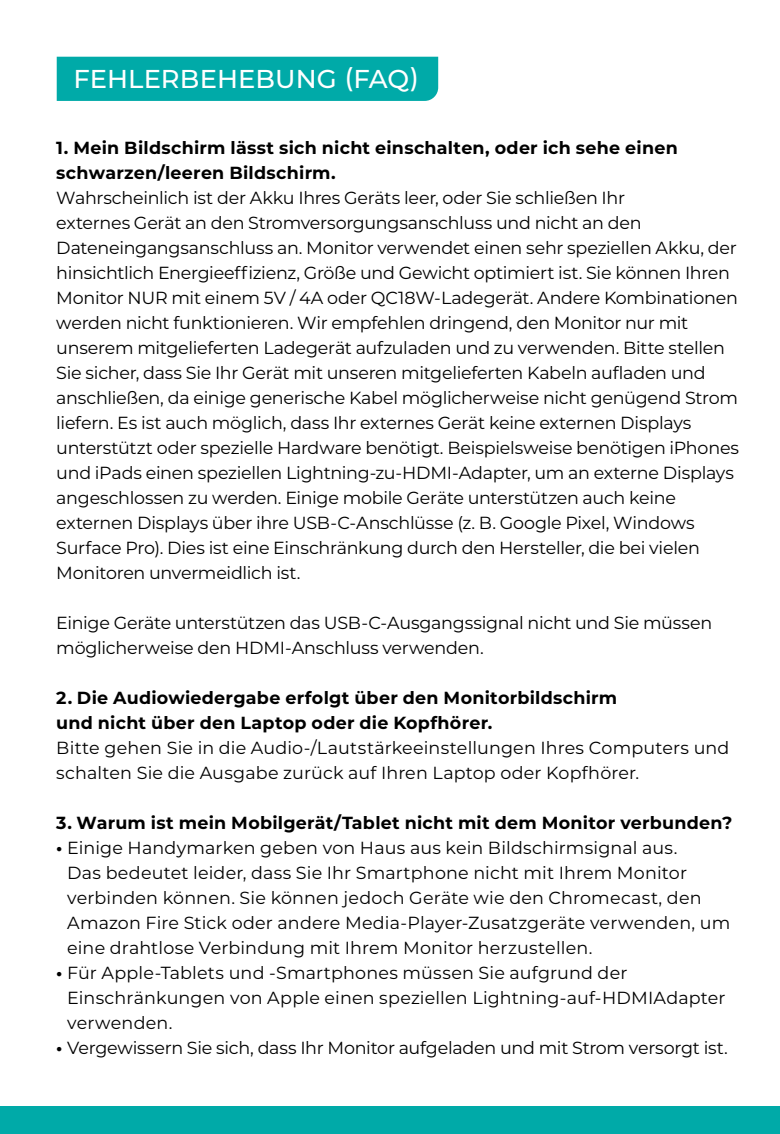
<style>
.page{position:relative;width:780px;height:1134px;background:#fff}
.page>*{position:absolute;margin:0;border:0;box-sizing:border-box;transform-origin:0 0}
.t1{font:500 25.75px "Montserrat";letter-spacing:.005em;color:#fff}
.t2{font:17.5px/25px "Montserrat";letter-spacing:-.01em;color:#000}
.t3{font:17.5px/25px "Montserrat";letter-spacing:.01em;color:#000}
.t4{font:700 17.5px/25px "Montserrat";letter-spacing:.015em;color:#000}
.s1{font-weight:700}
</style>
<div class="page">
<div style="left:0;top:1106px;width:780px;height:28px;background:#00aaa8"></div>
<div style="left:57px;top:57px;width:381px;height:44px;background:#00aaa8"></div>
<h1 class="t1" style="left:73px;top:60px;width:347px">FEHLERBEHEBUNG (FAQ)</h1>
<p class="t4" style="left:56px;top:134px;width:623px">1. Mein Bildschirm lässt sich nicht einschalten, oder ich sehe einen schwarzen/leeren Bildschirm.</p>
<p class="t2" style="left:56px;top:184px;width:684px">Wahrscheinlich ist der Akku Ihres Geräts leer, oder Sie schließen Ihr<br>externes Gerät an den Stromversorgungsanschluss und nicht an den Dateneingangsanschluss an. Monitor verwendet einen sehr speziellen Akku, der hinsichtlich Energieeffizienz, Größe und Gewicht optimiert ist. Sie können Ihren Monitor NUR mit einem 5V / 4A oder QC18W-Ladegerät. Andere Kombinationen werden nicht funktionieren. Wir empfehlen dringend, den Monitor nur mit unserem mitgelieferten Ladegerät aufzuladen und zu verwenden. Bitte stellen Sie sicher, dass Sie Ihr Gerät mit unseren mitgelieferten Kabeln aufladen und anschließen, da einige generische Kabel möglicherweise nicht genügend Strom liefern. Es ist auch möglich, dass Ihr externes Gerät keine externen Displays unterstützt oder spezielle Hardware benötigt. Beispielsweise benötigen iPhones und iPads einen speziellen Lightning-zu-HDMI-Adapter, um an externe Displays angeschlossen zu werden. Einige mobile Geräte unterstützen auch keine externen Displays über ihre USB-C-Anschlüsse (z. B. Google Pixel, Windows Surface Pro). Dies ist eine Einschränkung durch den Hersteller, die bei vielen Monitoren unvermeidlich ist.</p>
<p class="t2" style="left:56px;top:610px;width:657px">Einige Geräte unterstützen das USB-C-Ausgangssignal nicht und Sie müssen möglicherweise den HDMI-Anschluss verwenden.</p>
<p class="t4" style="left:56px;top:684px;width:562px">2. Die Audiowiedergabe erfolgt über den Monitorbildschirm und nicht über den Laptop oder die Kopfhörer.</p>
<p class="t3" style="left:56px;top:735px;width:674px">Bitte gehen Sie in die Audio-/Lautstärkeeinstellungen Ihres Computers und schalten Sie die Ausgabe zurück auf Ihren Laptop oder Kopfhörer.</p>
<p class="t4" style="left:56px;top:809px;width:677px">3. Warum ist mein Mobilgerät/Tablet nicht mit dem Monitor verbunden?</p>
<p class="t3" style="left:67px;top:835px;width:664px;text-indent:-11px"><span class="s1">•</span> Einige Handymarken geben von Haus aus kein Bildschirmsignal aus.<br>Das bedeutet leider, dass Sie Ihr Smartphone nicht mit Ihrem Monitor verbinden können. Sie können jedoch Geräte wie den Chromecast, den Amazon Fire Stick oder andere Media-Player-Zusatzgeräte verwenden, um eine drahtlose Verbindung mit Ihrem Monitor herzustellen.</p>
<p class="t3" style="left:67px;top:960px;width:660px;text-indent:-11px"><span class="s1">•</span> Für Apple-Tablets und -Smartphones müssen Sie aufgrund der<br>Einschränkungen von Apple einen speziellen Lightning-auf-HDMIAdapter verwenden.</p>
<p class="t2" style="left:56px;top:1035px;width:673px"><span class="s1">•</span> Vergewissern Sie sich, dass Ihr Monitor aufgeladen und mit Strom versorgt ist.</p>
</div>
